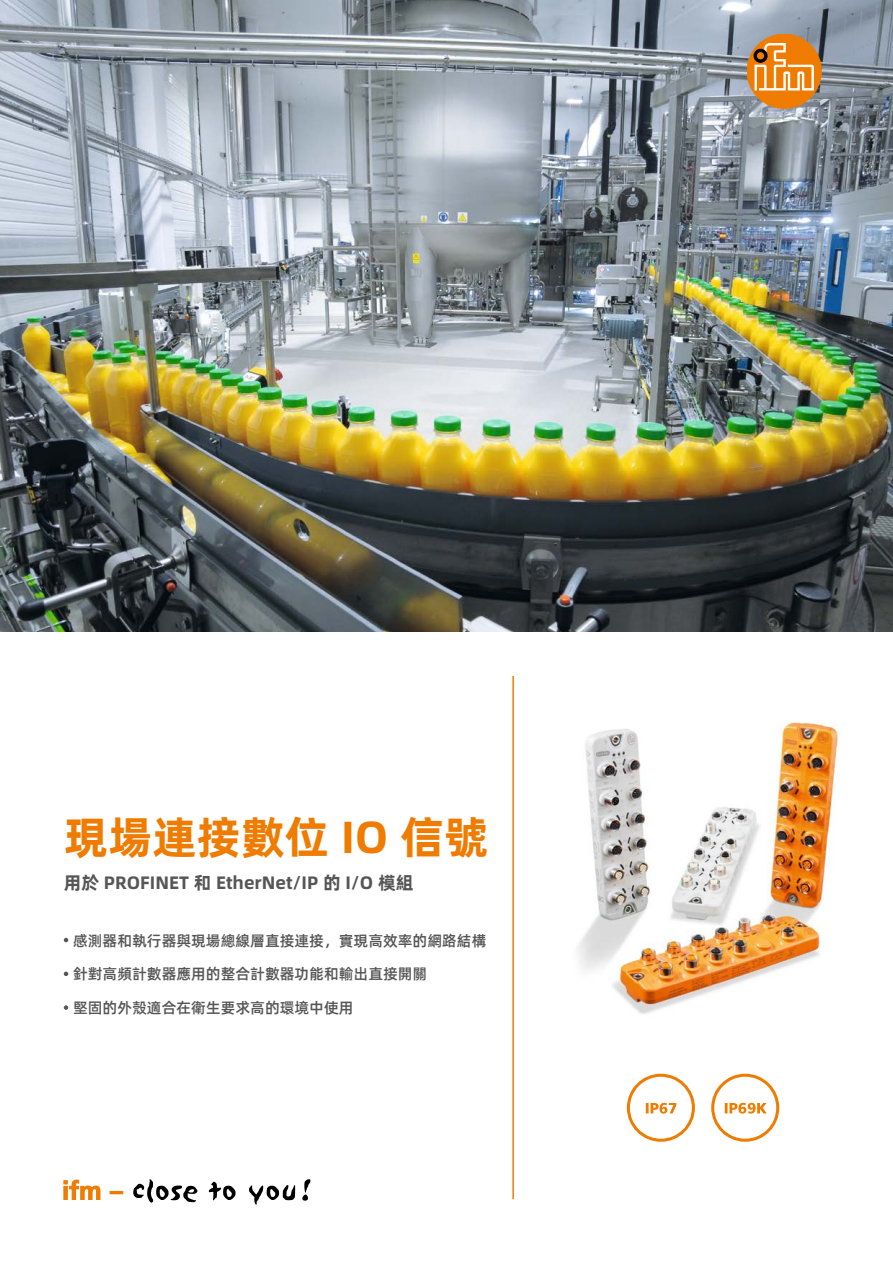
<style>
.page{position:relative;width:893px;height:1263px;background:#fff}
.page>*{position:absolute;margin:0;border:0;box-sizing:border-box;transform-origin:0 0}
.Titel_Headline_30pt{font:45px "Alibaba Pu Hui Ti B";color:#ef7c00}
.Titel_Subheadline_12pt{font:18px "Alibaba Pu Hui Ti B";color:#565656}
.Features{font:15px "Alibaba Pu Hui Ti M";color:#565656}
</style>
<div class="page">
<img style="left:0;top:0;width:893px;height:631px">
<img style="left:578px;top:722px;width:261px;height:292px">
<svg style="left:64px;top:1180px;width:36px;height:20px"></svg>
<svg style="left:110px;top:1191px;width:13px;height:3px"></svg>
<svg style="left:133px;top:1179px;width:64px;height:24px"></svg>
<svg style="left:209px;top:1182px;width:27px;height:18px"></svg>
<svg style="left:249px;top:1185px;width:46px;height:19px"></svg>
<svg style="left:302px;top:1179px;width:8px;height:22px"></svg>
<hr style="left:512px;top:676px;width:2px;height:523px;background:#ef7c00">
<div style="left:747px;top:34px;width:74px;height:74px;background:#ef7c00;border-radius:50%"></div>
<div style="left:747px;top:34px;width:74px;height:74px;border:1px solid #ef7c00;border-radius:50%"></div>
<svg style="left:754px;top:43px;width:60px;height:47px"></svg>
<svg style="left:64px;top:938px;width:4px;height:4px"></svg>
<svg style="left:64px;top:971px;width:4px;height:5px"></svg>
<svg style="left:64px;top:1005px;width:4px;height:5px"></svg>
<svg style="left:627px;top:1074px;width:68px;height:68px"></svg>
<svg style="left:711px;top:1074px;width:68px;height:68px"></svg>
<p class="Titel_Headline_30pt" style="left:64px;top:802px;width:426px">現場連接數位 IO 信號</p>
<p class="Titel_Subheadline_12pt" style="left:64px;top:868px;width:351px">用於 PROFINET 和 EtherNet/IP 的 I/O 模組</p>
<p class="Features" style="left:73px;top:928px;width:415px">感測器和執行器與現場總線層直接連接，實現高效率的網路結構</p>
<p class="Features" style="left:73px;top:962px;width:356px">針對高頻計數器應用的整合計數器功能和輸出直接開關</p>
<p class="Features" style="left:73px;top:996px;width:282px">堅固的外殼適合在衛生要求高的環境中使用</p>
</div>
